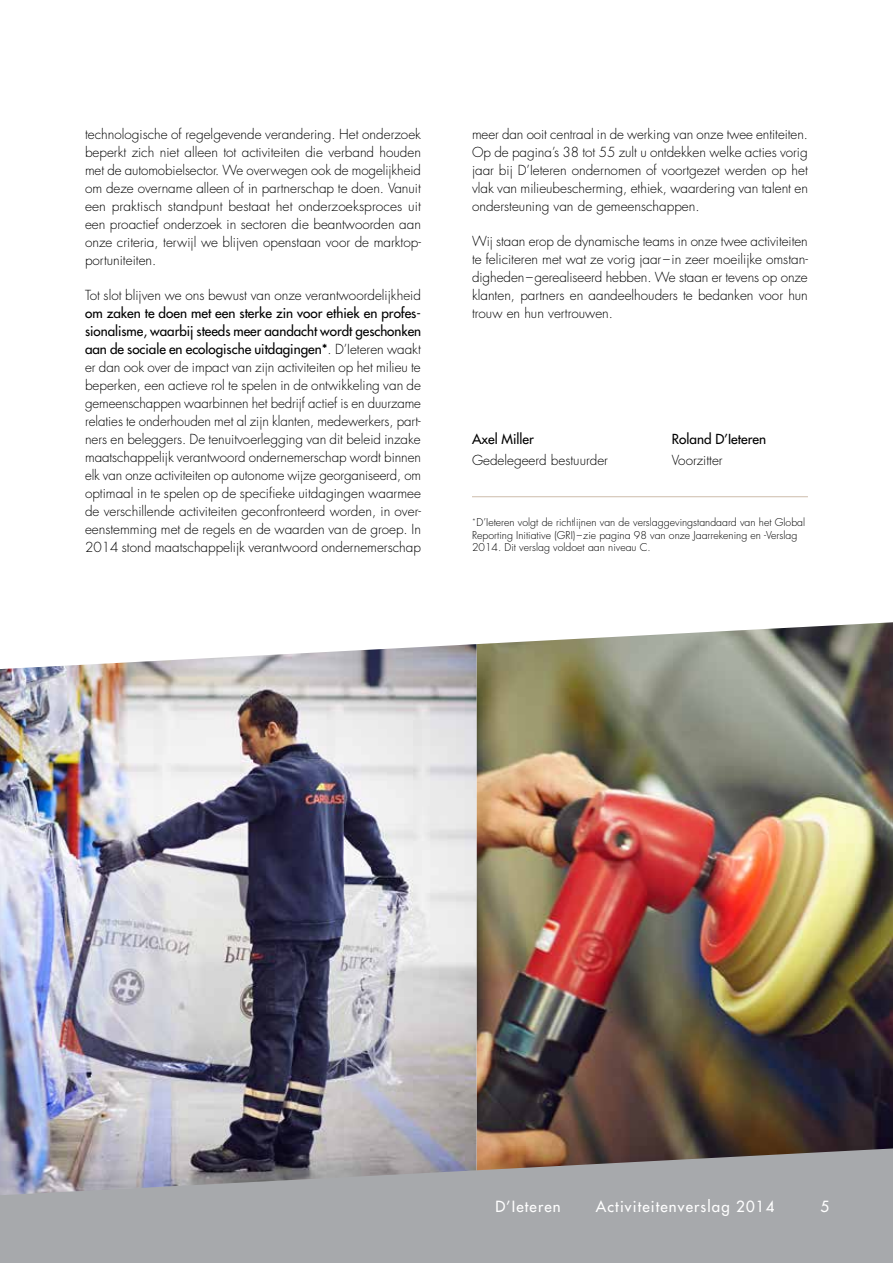
<style>
.page{position:relative;width:893px;height:1263px;background:#fff}
.page>*{position:absolute;margin:0;border:0;box-sizing:border-box;transform-origin:0 0}
.t1{font:500 15px "Futura Std";letter-spacing:.075em;color:#fff}
.t2{font:300 13.5px/18px "Futura Std";color:#000;text-align:justify}
.t3{font:500 13.5px "Futura Std";color:#000}
.t4{font:300 10.5px/12.6px "Futura Std";color:#000}
.s1{font-weight:500}
</style>
<div class="page">
<img style="left:476px;top:622px;width:417px;height:516px">
<img style="left:0;top:644px;width:476px;height:494px">
<hr style="left:472px;top:496px;width:336px;height:1px;background:#cdbcab">
<svg style="left:0;top:1138px;width:893px;height:125px;background:#9d9b9e"></svg>
<p class="t2" style="left:85px;top:125px;width:337px">technologische of regelgevende verandering. Het onderzoek beperkt zich niet alleen tot activiteiten die verband houden met de automobielsector. We overwegen ook de mogelijkheid om deze overname alleen of in partnerschap te doen. Vanuit een praktisch standpunt bestaat het onderzoeksproces uit een proactief onderzoek in sectoren die beantwoorden aan onze criteria, terwijl we blijven openstaan voor de marktop&shy;portuniteiten.</p>
<p class="t2" style="left:85px;top:286px;width:337px">Tot slot blijven we ons bewust van onze verantwoordelijkheid</p>
<p class="t2" style="left:85px;top:304px;width:338px"><span class="s1">om zaken te doen met een sterke zin voor ethiek en profes&shy;sionalisme, waarbij steeds meer aandacht wordt geschonken aan de sociale en ecologische uitdagingen*</span>. D’Ieteren waakt er dan ook over de impact van zijn activiteiten op het milieu te beperken, een actieve rol te spelen in de ontwikkeling van de gemeenschappen waarbinnen het bedrijf actief is en duurzame relaties te onderhouden met al zijn klanten, medewerkers, part&shy;ners en beleggers. De tenuitvoerlegging van dit beleid inzake maatschappelijk verantwoord ondernemerschap wordt binnen elk van onze activiteiten op autonome wijze georganiseerd, om optimaal in te spelen op de specifieke uitdagingen waarmee de verschillende activiteiten geconfronteerd worden, in over&shy;eenstemming met de regels en de waarden van de groep. In 2014 stond maatschappelijk verantwoord ondernemerschap</p>
<p class="t2" style="left:472px;top:125px;width:337px">meer dan ooit centraal in de werking van onze twee entiteiten.<br>Op de pagina’s 38 tot 55 zult u ontdekken welke acties vorig jaar bij D’Ieteren ondernomen of voortgezet werden op het vlak van milieubescherming, ethiek, waardering van talent en ondersteuning van de gemeenschappen.</p>
<p class="t2" style="left:472px;top:232px;width:337px">Wij staan erop de dynamische teams in onze twee activiteiten te feliciteren met wat ze vorig jaar –in zeer moeilijke omstan&shy;digheden–gerealiseerd hebben. We staan er tevens op onze klanten, partners en aandeelhouders te bedanken voor hun trouw en hun vertrouwen.</p>
<p class="t3" style="left:472px;top:430px;width:63px">Axel Miller</p>
<p class="t2" style="left:472px;top:452px;width:137px">Gedelegeerd bestuurder</p>
<p class="t3" style="left:672px;top:430px;width:96px">Roland D’Ieteren</p>
<p class="t2" style="left:672px;top:452px;width:52px">Voorzitter</p>
<p class="t4" style="left:472px;top:516px;width:335px"><sup>*</sup>D’Ieteren volgt de richtlijnen van de verslaggevingstandaard van het Global<br>Reporting Initiative (GRI)– zie pagina 98 van onze Jaarrekening en -Verslag<br>2014. Dit verslag voldoet aan niveau C.</p>
<p class="t1" style="left:495px;top:1197px;width:67px">D’Ieteren</p>
<p class="t1" style="left:596px;top:1197px;width:180px">Activiteitenverslag 2014</p>
<p class="t1" style="left:820px;top:1197px;width:10px">5</p>
</div>
